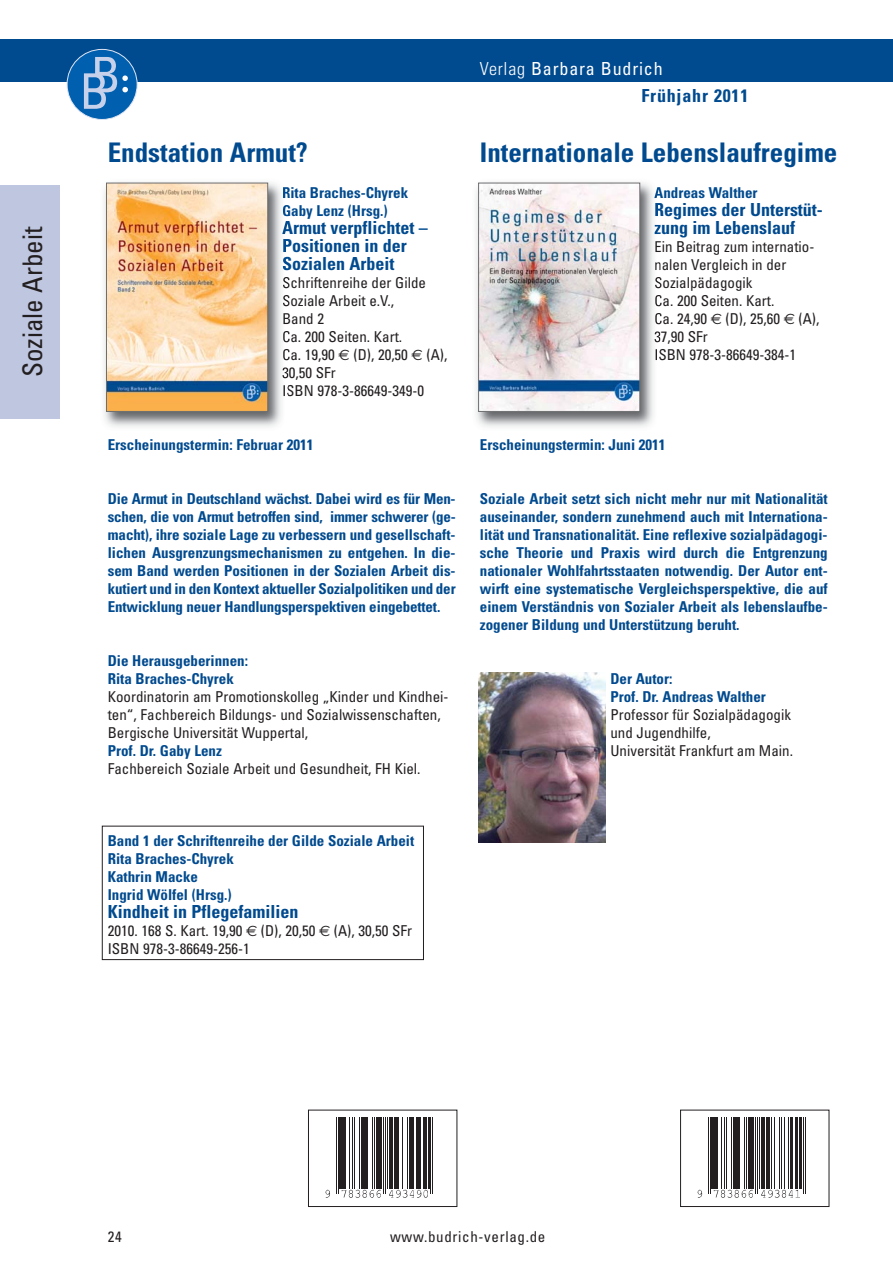
<style>
.page{position:relative;width:893px;height:1263px;background:#fff}
.page>*{position:absolute;margin:0;border:0;box-sizing:border-box;transform-origin:0 0}
.t1{font:700 condensed 27px "Univers";color:#004a8f}
.t2{font:condensed 27px "Univers";color:#231f20}
.t3{font:700 condensed 18px/18px "Univers";color:#004a8f}
.t4{font:condensed 18px/26.4px "Univers";letter-spacing:.045em;color:#fff}
.t5{font:700 condensed 15px/18px "Univers";color:#004a8f}
.t6{font:condensed 15px/18px "Univers";color:#231f20}
.t7{font:condensed 15px "Univers";letter-spacing:.045em;color:#231f20}
.s1{font-family:"Euro Sans";font-stretch:normal}
.s2{font-weight:300}
.s3{font-weight:700;color:#004a8f}
</style>
<div class="page">
<div style="left:0;top:39px;width:893px;height:43px;background:#004a8f"></div>
<div style="left:67px;top:49px;width:70px;height:70px;background:#0060af;border-radius:50%"></div>
<div style="left:67px;top:49px;width:71px;height:71px;border:1px solid #e0e5f3;border-radius:50%"></div>
<svg style="left:84px;top:57px;width:44px;height:52px"></svg>
<div style="left:0;top:185px;width:60px;height:234px;background:#bfc6e0"></div>
<hr style="left:708px;top:1117px;width:1px;height:77px;background:#231f20">
<hr style="left:710px;top:1117px;width:1px;height:77px;background:#231f20">
<hr style="left:711px;top:1117px;width:4px;height:72px;background:#231f20">
<hr style="left:716px;top:1117px;width:2px;height:72px;background:#231f20">
<hr style="left:721px;top:1117px;width:1px;height:72px;background:#231f20">
<hr style="left:724px;top:1117px;width:1px;height:72px;background:#231f20">
<hr style="left:726px;top:1117px;width:1px;height:72px;background:#231f20">
<hr style="left:731px;top:1117px;width:1px;height:72px;background:#231f20">
<hr style="left:733px;top:1117px;width:2px;height:72px;background:#231f20">
<hr style="left:736px;top:1117px;width:4px;height:72px;background:#231f20">
<hr style="left:744px;top:1117px;width:1px;height:72px;background:#231f20">
<hr style="left:746px;top:1117px;width:1px;height:72px;background:#231f20">
<hr style="left:748px;top:1117px;width:1px;height:72px;background:#231f20">
<hr style="left:750px;top:1117px;width:4px;height:72px;background:#231f20">
<hr style="left:755px;top:1117px;width:1px;height:77px;background:#231f20">
<hr style="left:757px;top:1117px;width:1px;height:77px;background:#231f20">
<hr style="left:759px;top:1117px;width:1px;height:72px;background:#231f20">
<hr style="left:761px;top:1117px;width:3px;height:72px;background:#231f20">
<hr style="left:766px;top:1117px;width:3px;height:72px;background:#231f20">
<hr style="left:770px;top:1117px;width:1px;height:72px;background:#231f20">
<hr style="left:774px;top:1117px;width:1px;height:72px;background:#231f20">
<hr style="left:779px;top:1117px;width:1px;height:72px;background:#231f20">
<hr style="left:781px;top:1117px;width:1px;height:72px;background:#231f20">
<hr style="left:784px;top:1117px;width:1px;height:72px;background:#231f20">
<hr style="left:788px;top:1117px;width:1px;height:72px;background:#231f20">
<hr style="left:790px;top:1117px;width:3px;height:72px;background:#231f20">
<hr style="left:795px;top:1117px;width:2px;height:72px;background:#231f20">
<hr style="left:799px;top:1117px;width:3px;height:72px;background:#231f20">
<hr style="left:803px;top:1117px;width:1px;height:77px;background:#231f20">
<hr style="left:804px;top:1117px;width:1px;height:77px;background:#231f20">
<svg style="left:698px;top:1190px;width:4px;height:8px"></svg>
<svg style="left:714px;top:1190px;width:39px;height:8px"></svg>
<svg style="left:761px;top:1190px;width:39px;height:8px"></svg>
<div style="left:680px;top:1110px;width:149px;height:97px;border:1px solid #231f20"></div>
<hr style="left:336px;top:1117px;width:1px;height:77px;background:#231f20">
<hr style="left:337px;top:1117px;width:1px;height:77px;background:#231f20">
<hr style="left:339px;top:1117px;width:4px;height:72px;background:#231f20">
<hr style="left:344px;top:1117px;width:2px;height:72px;background:#231f20">
<hr style="left:349px;top:1117px;width:1px;height:72px;background:#231f20">
<hr style="left:352px;top:1117px;width:1px;height:72px;background:#231f20">
<hr style="left:354px;top:1117px;width:1px;height:72px;background:#231f20">
<hr style="left:359px;top:1117px;width:1px;height:72px;background:#231f20">
<hr style="left:361px;top:1117px;width:2px;height:72px;background:#231f20">
<hr style="left:364px;top:1117px;width:4px;height:72px;background:#231f20">
<hr style="left:372px;top:1117px;width:1px;height:72px;background:#231f20">
<hr style="left:374px;top:1117px;width:1px;height:72px;background:#231f20">
<hr style="left:376px;top:1117px;width:1px;height:72px;background:#231f20">
<hr style="left:378px;top:1117px;width:4px;height:72px;background:#231f20">
<hr style="left:383px;top:1117px;width:1px;height:77px;background:#231f20">
<hr style="left:385px;top:1117px;width:1px;height:77px;background:#231f20">
<hr style="left:387px;top:1117px;width:1px;height:72px;background:#231f20">
<hr style="left:389px;top:1117px;width:3px;height:72px;background:#231f20">
<hr style="left:394px;top:1117px;width:3px;height:72px;background:#231f20">
<hr style="left:398px;top:1117px;width:1px;height:72px;background:#231f20">
<hr style="left:402px;top:1117px;width:1px;height:72px;background:#231f20">
<hr style="left:407px;top:1117px;width:1px;height:72px;background:#231f20">
<hr style="left:409px;top:1117px;width:1px;height:72px;background:#231f20">
<hr style="left:411px;top:1117px;width:3px;height:72px;background:#231f20">
<hr style="left:416px;top:1117px;width:3px;height:72px;background:#231f20">
<hr style="left:420px;top:1117px;width:1px;height:72px;background:#231f20">
<hr style="left:423px;top:1117px;width:3px;height:72px;background:#231f20">
<hr style="left:428px;top:1117px;width:1px;height:72px;background:#231f20">
<hr style="left:430px;top:1117px;width:1px;height:77px;background:#231f20">
<hr style="left:432px;top:1117px;width:1px;height:77px;background:#231f20">
<svg style="left:325px;top:1190px;width:5px;height:8px"></svg>
<svg style="left:342px;top:1190px;width:39px;height:8px"></svg>
<svg style="left:389px;top:1190px;width:39px;height:8px"></svg>
<div style="left:308px;top:1110px;width:149px;height:97px;border:1px solid #231f20"></div>
<img style="left:104px;top:182px;width:183px;height:245px">
<img style="left:283px;top:187px;width:4px;height:14px">
<img style="left:283px;top:205px;width:4px;height:14px">
<img style="left:282px;top:221px;width:5px;height:17px">
<svg style="left:283px;top:239px;width:4px;height:31px"></svg>
<svg style="left:283px;top:277px;width:4px;height:11px"></svg>
<svg style="left:283px;top:295px;width:4px;height:29px"></svg>
<svg style="left:283px;top:331px;width:4px;height:11px"></svg>
<svg style="left:282px;top:349px;width:5px;height:47px"></svg>
<img style="left:108px;top:185px;width:158px;height:225px">
<div style="left:106px;top:183px;width:162px;height:229px;border:1px solid #6d6e70"></div>
<img style="left:476px;top:182px;width:183px;height:245px">
<svg style="left:654px;top:187px;width:5px;height:11px"></svg>
<img style="left:655px;top:203px;width:4px;height:16px">
<img style="left:655px;top:221px;width:4px;height:16px">
<img style="left:655px;top:241px;width:4px;height:14px">
<img style="left:655px;top:259px;width:4px;height:14px">
<img style="left:655px;top:277px;width:4px;height:14px">
<svg style="left:655px;top:295px;width:4px;height:11px"></svg>
<svg style="left:654px;top:313px;width:5px;height:47px"></svg>
<img style="left:480px;top:185px;width:158px;height:225px">
<div style="left:478px;top:183px;width:162px;height:229px;border:1px solid #6d6e70"></div>
<img style="left:478px;top:673px;width:128px;height:170px">
<div style="left:102px;top:826px;width:322px;height:134px;border:1px solid #231f20"></div>
<h1 class="t2" style="left:23px;top:377px;width:152px;rotate:-90deg">Soziale Arbeit</h1>
<h1 class="t1" style="left:108px;top:143px;width:202px">Endstation Armut?</h1>
<p class="t5" style="left:282px;top:185px;width:128px">Rita Braches-Chyrek<br>Gaby Lenz (Hrsg.)</p>
<p class="t3" style="left:282px;top:220px;width:147px">Armut verpflichtet –<br>Positionen in der<br>Sozialen Arbeit</p>
<p class="t6" style="left:282px;top:275px;width:167px">Schriftenreihe der Gilde<br>Soziale Arbeit e.V.,<br>Band 2<br>Ca. 200 Seiten. Kart.<br>Ca. 19,90 <span class="s1">€</span> (D), 20,50 <span class="s1">€</span> (A),<br>30,50 SFr<br>ISBN 978-3-86649-349-0</p>
<p class="t5" style="left:108px;top:437px;width:207px">Erscheinungstermin: Februar 2011</p>
<p class="t5" style="left:108px;top:491px;width:349px;text-align:justify">Die Armut in Deutschland wächst. Dabei wird es für Men&shy;schen, die von Armut betroffen sind, immer schwerer (ge - macht), ihre soziale Lage zu verbessern und gesellschaft&shy;lichen Ausgrenzungsmechanismen zu entgehen. In die&shy;sem Band werden Positionen in der Sozialen Arbeit dis&shy;kutiert und in den Kontext aktueller Sozialpolitiken und der Entwicklung neuer Handlungsperspektiven eingebettet.</p>
<p class="t5" style="left:108px;top:653px;width:142px">Die Herausgeberinnen:<br>Rita Braches-Chyrek</p>
<p class="t6" style="left:108px;top:689px;width:342px">Koordinatorin am Promotionskolleg „Kinder und Kindhei&shy;ten“, Fachbereich Bildungs- und Sozialwissenschaften,<br>Bergische Universität Wuppertal,</p>
<p class="t5" style="left:108px;top:743px;width:116px">Prof. Dr. Gaby Lenz</p>
<p class="t6" style="left:108px;top:761px;width:314px">Fachbereich Soziale Arbeit und Gesundheit, FH Kiel.</p>
<p class="t5" style="left:108px;top:833px;width:308px">Band 1 der Schriftenreihe der Gilde Soziale Arbeit<br>Rita Braches-Chyrek<br>Kathrin Macke<br>Ingrid Wölfel (Hrsg.)</p>
<p class="t3" style="left:108px;top:904px;width:192px">Kindheit in Pflegefamilien</p>
<p class="t6" style="left:108px;top:923px;width:306px">2010. 168 S. Kart. 19,90 <span class="s1">€</span> (D), 20,50 <span class="s1">€</span> (A), 30,50 SFr<br>ISBN 978-3-86649-256-1</p>
<p class="t4" style="left:641px;top:57px;width:108px;text-indent:-162px"><span class="s2">Verlag</span> Barbara Budrich<br><span class="s3">Frühjahr 2011</span></p>
<h1 class="t1" style="left:480px;top:143px;width:359px">Internationale Lebenslaufregime</h1>
<p class="t5" style="left:654px;top:185px;width:105px">Andreas Walther</p>
<p class="t3" style="left:654px;top:202px;width:170px">Regimes der Unterstüt&shy;zung im Lebenslauf</p>
<p class="t6" style="left:654px;top:239px;width:167px">Ein Beitrag zum internatio&shy;nalen Vergleich in der<br>Sozialpädagogik<br>Ca. 200 Seiten. Kart.<br>Ca. 24,90 <span class="s1">€</span> (D), 25,60 <span class="s1">€</span> (A),<br>37,90 SFr<br>ISBN 978-3-86649-384-1</p>
<p class="t5" style="left:480px;top:437px;width:187px">Erscheinungstermin: Juni 2011</p>
<p class="t5" style="left:480px;top:491px;width:349px;text-align:justify">Soziale Arbeit setzt sich nicht mehr nur mit Nationalität auseinander, sondern zunehmend auch mit Internationa&shy;lität und Transnationalität. Eine reflexive sozialpädagogi&shy;sche Theorie und Praxis wird durch die Entgrenzung nationaler Wohlfahrtsstaaten notwendig. Der Autor ent&shy;wirft eine systematische Vergleichsperspektive, die auf einem Verständnis von Sozialer Arbeit als lebenslaufbe&shy;zogener Bildung und Unterstützung beruht.</p>
<p class="t5" style="left:610px;top:671px;width:157px">Der Autor:<br>Prof. Dr. Andreas Walther</p>
<p class="t6" style="left:610px;top:707px;width:184px">Professor für Sozialpädagogik und Jugendhilfe,<br>Universität Frankfurt am Main.</p>
<p class="t6" style="left:108px;top:1229px;width:15px">24</p>
<p class="t7" style="left:390px;top:1231px;width:157px">www.budrich-verlag.de</p>
</div>
